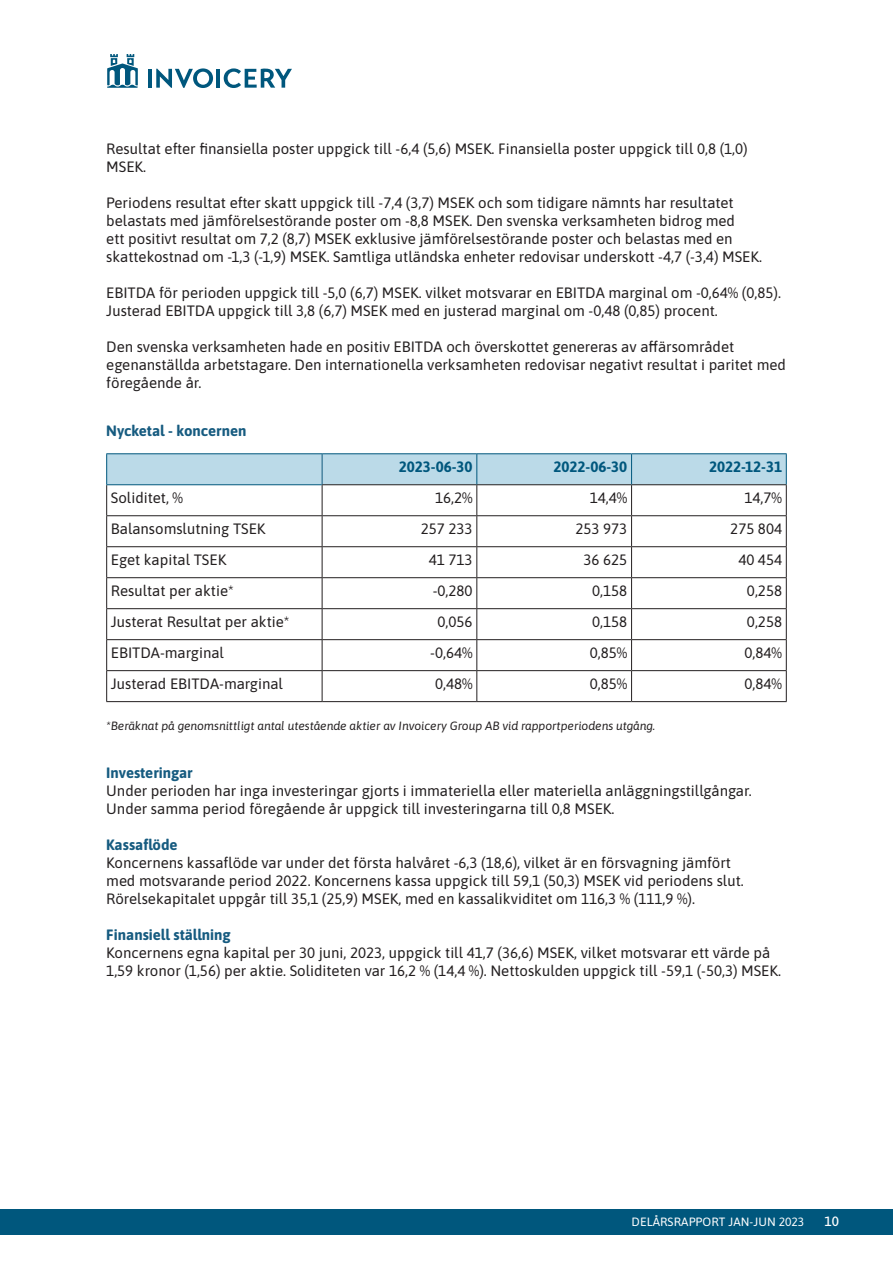
<style>
.page{position:relative;width:893px;height:1263px;background:#fff}
.page>*{position:absolute;margin:0;border:0;box-sizing:border-box;transform-origin:0 0}
.t1{font:15px/18px "Asap";color:#231f20}
.t2{font:700 15px "Asap";color:#165b80}
.t3{font:700 15px "Asap";color:#00577d}
.t4{font:500 13.5px "Asap";color:#fff}
.t5{font:italic 12px "Asap";color:#231f20}
.t6{font:12px "Asap";letter-spacing:.01em;color:#fff}
</style>
<div class="page">
<div style="left:0;top:1209px;width:893px;height:26px;background:#00577d"></div>
<svg style="left:107px;top:54px;width:31px;height:34px"></svg>
<hr style="left:148px;top:69px;width:4px;height:19px;background:#00577d">
<svg style="left:156px;top:68px;width:57px;height:20px"></svg>
<hr style="left:217px;top:69px;width:3px;height:19px;background:#00577d">
<svg style="left:224px;top:68px;width:68px;height:20px"></svg>
<div style="left:107px;top:454px;width:679px;height:30px;background:#bbdae8"></div>
<hr style="left:106px;top:547px;width:1px;height:30px;background:#231f20">
<hr style="left:322px;top:546px;width:155px;height:1px;background:#231f20">
<hr style="left:477px;top:546px;width:155px;height:1px;background:#231f20">
<hr style="left:632px;top:546px;width:155px;height:1px;background:#231f20">
<hr style="left:106px;top:577px;width:216px;height:1px;background:#231f20">
<hr style="left:106px;top:578px;width:1px;height:30px;background:#231f20">
<hr style="left:106px;top:608px;width:216px;height:1px;background:#231f20">
<hr style="left:106px;top:609px;width:1px;height:30px;background:#231f20">
<hr style="left:106px;top:639px;width:216px;height:1px;background:#231f20">
<hr style="left:106px;top:640px;width:1px;height:30px;background:#231f20">
<hr style="left:106px;top:670px;width:216px;height:1px;background:#231f20">
<hr style="left:106px;top:671px;width:1px;height:30px;background:#231f20">
<hr style="left:106px;top:701px;width:216px;height:1px;background:#231f20">
<hr style="left:322px;top:484px;width:155px;height:1px;background:#231f20">
<hr style="left:477px;top:484px;width:155px;height:1px;background:#231f20">
<hr style="left:632px;top:484px;width:155px;height:1px;background:#231f20">
<hr style="left:106px;top:515px;width:216px;height:1px;background:#231f20">
<hr style="left:322px;top:485px;width:1px;height:30px;background:#231f20">
<hr style="left:322px;top:516px;width:1px;height:30px;background:#231f20">
<hr style="left:322px;top:547px;width:1px;height:30px;background:#231f20">
<hr style="left:322px;top:577px;width:155px;height:1px;background:#231f20">
<hr style="left:322px;top:578px;width:1px;height:30px;background:#231f20">
<hr style="left:322px;top:608px;width:155px;height:1px;background:#231f20">
<hr style="left:322px;top:609px;width:1px;height:30px;background:#231f20">
<hr style="left:322px;top:639px;width:155px;height:1px;background:#231f20">
<hr style="left:322px;top:640px;width:1px;height:30px;background:#231f20">
<hr style="left:322px;top:670px;width:155px;height:1px;background:#231f20">
<hr style="left:322px;top:671px;width:1px;height:30px;background:#231f20">
<hr style="left:322px;top:701px;width:155px;height:1px;background:#231f20">
<hr style="left:476px;top:485px;width:1px;height:30px;background:#231f20">
<hr style="left:476px;top:516px;width:1px;height:30px;background:#231f20">
<hr style="left:476px;top:547px;width:1px;height:30px;background:#231f20">
<hr style="left:477px;top:577px;width:155px;height:1px;background:#231f20">
<hr style="left:476px;top:578px;width:1px;height:30px;background:#231f20">
<hr style="left:477px;top:608px;width:155px;height:1px;background:#231f20">
<hr style="left:476px;top:609px;width:1px;height:30px;background:#231f20">
<hr style="left:477px;top:639px;width:155px;height:1px;background:#231f20">
<hr style="left:476px;top:640px;width:1px;height:30px;background:#231f20">
<hr style="left:477px;top:670px;width:155px;height:1px;background:#231f20">
<hr style="left:476px;top:671px;width:1px;height:30px;background:#231f20">
<hr style="left:477px;top:701px;width:155px;height:1px;background:#231f20">
<hr style="left:631px;top:485px;width:1px;height:30px;background:#231f20">
<hr style="left:786px;top:485px;width:1px;height:30px;background:#231f20">
<hr style="left:631px;top:516px;width:1px;height:30px;background:#231f20">
<hr style="left:786px;top:516px;width:1px;height:30px;background:#231f20">
<hr style="left:631px;top:547px;width:1px;height:30px;background:#231f20">
<hr style="left:786px;top:547px;width:1px;height:30px;background:#231f20">
<hr style="left:632px;top:577px;width:155px;height:1px;background:#231f20">
<hr style="left:631px;top:578px;width:1px;height:30px;background:#231f20">
<hr style="left:786px;top:578px;width:1px;height:30px;background:#231f20">
<hr style="left:632px;top:608px;width:155px;height:1px;background:#231f20">
<hr style="left:631px;top:609px;width:1px;height:30px;background:#231f20">
<hr style="left:786px;top:609px;width:1px;height:30px;background:#231f20">
<hr style="left:632px;top:639px;width:155px;height:1px;background:#231f20">
<hr style="left:631px;top:640px;width:1px;height:30px;background:#231f20">
<hr style="left:786px;top:640px;width:1px;height:30px;background:#231f20">
<hr style="left:632px;top:670px;width:155px;height:1px;background:#231f20">
<hr style="left:631px;top:671px;width:1px;height:30px;background:#231f20">
<hr style="left:786px;top:671px;width:1px;height:30px;background:#231f20">
<hr style="left:632px;top:701px;width:155px;height:1px;background:#231f20">
<hr style="left:106px;top:485px;width:1px;height:30px;background:#231f20">
<hr style="left:106px;top:516px;width:1px;height:30px;background:#231f20">
<hr style="left:322px;top:515px;width:155px;height:1px;background:#231f20">
<hr style="left:477px;top:515px;width:155px;height:1px;background:#231f20">
<hr style="left:632px;top:515px;width:155px;height:1px;background:#231f20">
<hr style="left:106px;top:546px;width:216px;height:1px;background:#231f20">
<hr style="left:322px;top:454px;width:1px;height:30px;background:#13597d">
<hr style="left:106px;top:453px;width:216px;height:1px;background:#00577d">
<hr style="left:106px;top:454px;width:1px;height:30px;background:#00577d">
<hr style="left:322px;top:453px;width:155px;height:1px;background:#00577d">
<hr style="left:632px;top:453px;width:155px;height:1px;background:#00577d">
<hr style="left:106px;top:484px;width:216px;height:1px;background:#00577d">
<hr style="left:786px;top:454px;width:1px;height:30px;background:#00577d">
<hr style="left:477px;top:453px;width:155px;height:1px;background:#00577d">
<hr style="left:476px;top:454px;width:1px;height:30px;background:#00577d">
<hr style="left:631px;top:454px;width:1px;height:30px;background:#00577d">
<p class="t1" style="left:106px;top:139px;width:643px">Resultat efter finansiella poster uppgick till -6,4 (5,6) MSEK. Finansiella poster uppgick till 0,8 (1,0)<br>MSEK.</p>
<p class="t1" style="left:106px;top:193px;width:657px">Periodens resultat efter skatt uppgick till -7,4 (3,7) MSEK och som tidigare nämnts har resultatet belastats med jämförelsestörande poster om -8,8 MSEK. Den svenska verksamheten bidrog med<br>ett positivt resultat om 7,2 (8,7) MSEK exklusive jämförelsestörande poster och belastas med en skattekostnad om -1,3 (-1,9) MSEK. Samtliga utländska enheter redovisar underskott -4,7 (-3,4) MSEK.</p>
<p class="t1" style="left:106px;top:283px;width:676px">EBITDA för perioden uppgick till -5,0 (6,7) MSEK. vilket motsvarar en EBITDA marginal om -0,64% (0,85).<br>Justerad EBITDA uppgick till 3,8 (6,7) MSEK med en justerad marginal om -0,48 (0,85) procent.</p>
<p class="t1" style="left:106px;top:337px;width:681px">Den svenska verksamheten hade en positiv EBITDA och överskottet genereras av affärsområdet egenanställda arbetstagare. Den internationella verksamheten redovisar negativt resultat i paritet med föregående år.</p>
<p class="t2" style="left:106px;top:421px;width:142px">Nycketal - koncernen</p>
<p class="t3" style="left:399px;top:456px;width:75px">2023-06-30</p>
<p class="t3" style="left:553px;top:456px;width:75px">2022-06-30</p>
<p class="t3" style="left:709px;top:456px;width:75px">2022-12-31</p>
<p class="t1" style="left:111px;top:488px;width:74px">Soliditet, %</p>
<p class="t1" style="left:435px;top:488px;width:39px">16,2%</p>
<p class="t1" style="left:590px;top:488px;width:39px">14,4%</p>
<p class="t1" style="left:744px;top:488px;width:39px">14,7%</p>
<p class="t1" style="left:111px;top:519px;width:156px">Balansomslutning TSEK</p>
<p class="t1" style="left:421px;top:519px;width:53px">257 233</p>
<p class="t1" style="left:576px;top:519px;width:53px">253 973</p>
<p class="t1" style="left:730px;top:519px;width:53px">275 804</p>
<p class="t1" style="left:111px;top:550px;width:117px">Eget kapital TSEK</p>
<p class="t1" style="left:429px;top:550px;width:45px">41 713</p>
<p class="t1" style="left:584px;top:550px;width:45px">36 625</p>
<p class="t1" style="left:738px;top:550px;width:45px">40 454</p>
<p class="t1" style="left:111px;top:581px;width:124px">Resultat per aktie*</p>
<p class="t1" style="left:433px;top:581px;width:41px">-0,280</p>
<p class="t1" style="left:592px;top:581px;width:37px">0,158</p>
<p class="t1" style="left:747px;top:581px;width:37px">0,258</p>
<p class="t1" style="left:111px;top:612px;width:180px">Justerat Resultat per aktie*</p>
<p class="t1" style="left:437px;top:612px;width:37px">0,056</p>
<p class="t1" style="left:592px;top:612px;width:37px">0,158</p>
<p class="t1" style="left:747px;top:612px;width:37px">0,258</p>
<p class="t1" style="left:111px;top:643px;width:115px">EBITDA-marginal</p>
<p class="t1" style="left:430px;top:643px;width:44px">-0,64%</p>
<p class="t1" style="left:590px;top:643px;width:39px">0,85%</p>
<p class="t1" style="left:744px;top:643px;width:39px">0,84%</p>
<p class="t1" style="left:111px;top:674px;width:174px">Justerad EBITDA-marginal</p>
<p class="t1" style="left:435px;top:674px;width:39px">0,48%</p>
<p class="t1" style="left:590px;top:674px;width:39px">0,85%</p>
<p class="t1" style="left:744px;top:674px;width:39px">0,84%</p>
<p class="t5" style="left:106px;top:718px;width:550px">*Beräknat på genomsnittligt antal utestående aktier av Invoicery Group AB vid rapportperiodens utgång.</p>
<p class="t2" style="left:106px;top:763px;width:88px">Investeringar</p>
<p class="t1" style="left:106px;top:781px;width:647px">Under perioden har inga investeringar gjorts i immateriella eller materiella anläggningstillgångar.<br>Under samma period föregående år uppgick till investeringarna till 0,8 MSEK.</p>
<p class="t2" style="left:106px;top:835px;width:73px">Kassaflöde</p>
<p class="t1" style="left:106px;top:853px;width:639px">Koncernens kassaflöde var under det första halvåret -6,3 (18,6), vilket är en försvagning jämfört med motsvarande period 2022. Koncernens kassa uppgick till 59,1 (50,3) MSEK vid periodens slut.<br>Rörelsekapitalet uppgår till 35,1 (25,9) MSEK, med en kassalikviditet om 116,3 % (111,9 %).</p>
<p class="t2" style="left:106px;top:925px;width:126px">Finansiell ställning</p>
<p class="t1" style="left:106px;top:943px;width:676px">Koncernens egna kapital per 30 juni, 2023, uppgick till 41,7 (36,6) MSEK, vilket motsvarar ett värde på<br>1,59 kronor (1,56) per aktie. Soliditeten var 16,2 % (14,4 %). Nettoskulden uppgick till -59,1 (-50,3) MSEK.</p>
<p class="t6" style="left:632px;top:1213px;width:174px">DELÅRSRAPPORT JAN-JUN 2023</p>
<p class="t4" style="left:824px;top:1211px;width:16px">10</p>
</div>
